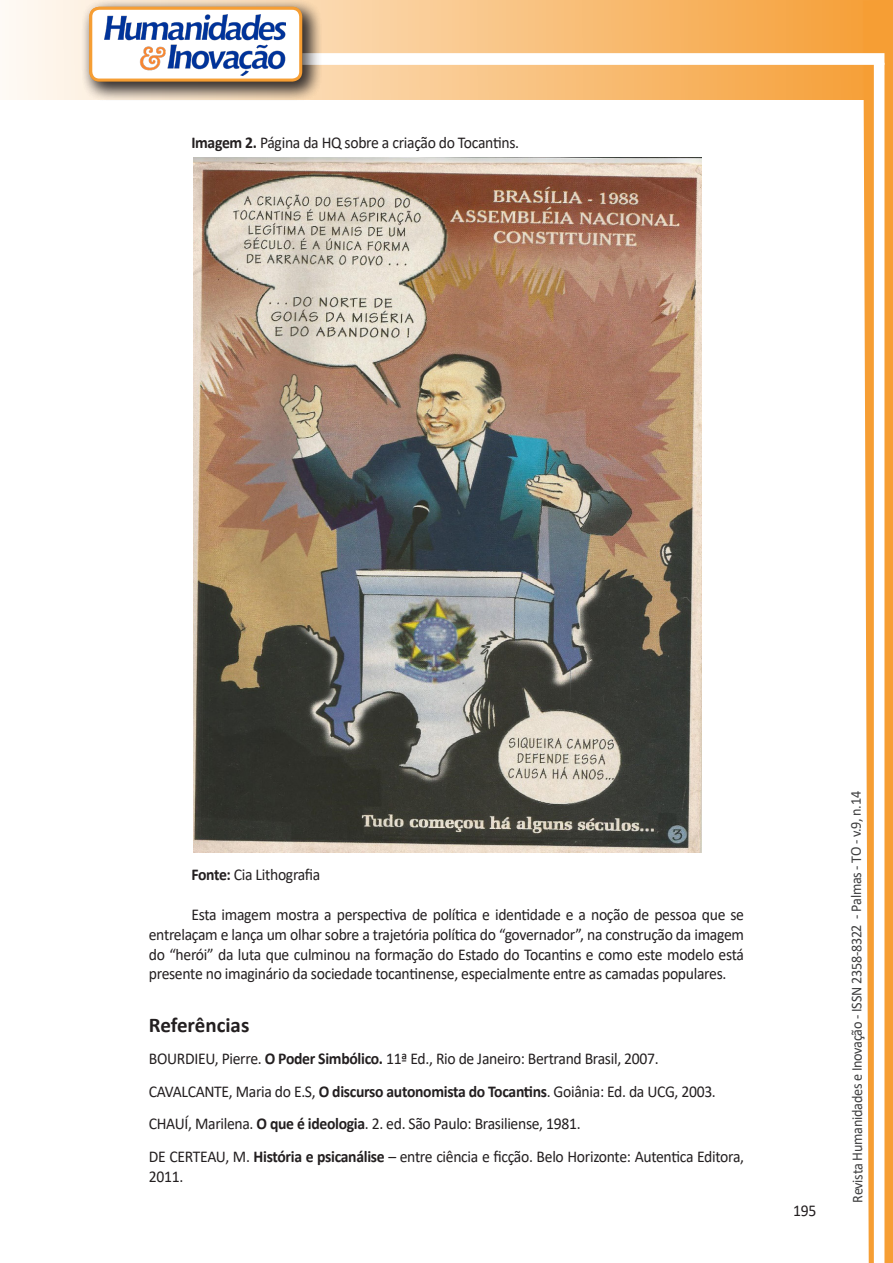
<style>
.page{position:relative;width:893px;height:1263px;background:#fff}
.page>*{position:absolute;margin:0;border:0;box-sizing:border-box;transform-origin:0 0}
.Titulo_2{font:700 21px "Calibri";color:#231f20}
.texto{font:16.5px/19.8px "Calibri";letter-spacing:-.02em;color:#231f20;text-align:justify;scale:.95 1}
.t1{font:15px "Calibri";letter-spacing:-.025em;color:#3e3e3f;scale:.95 1}
.s1{font-weight:700}
</style>
<div class="page">
<svg style="left:5px;top:0;width:858px;height:100px;background:#f9c484"></svg>
<div style="left:302px;top:53px;width:582px;height:12px;background:#fff;border:2px solid #fff"></div>
<svg style="left:863px;top:0;width:30px;height:1263px"></svg>
<div style="left:81px;top:0;width:241px;height:102px;background:#231f20;opacity:.75"></div>
<svg style="left:91px;top:8px;width:210px;height:72px"></svg>
<div style="left:89px;top:7px;width:213px;height:75px;border:3px solid #f69e34;border-radius:9px"></div>
<img style="left:194px;top:157px;width:507px;height:695px">
<p class="texto" style="left:191px;top:133px;width:346px"><span class="s1">Imagem 2.</span> Página da HQ sobre a criação do Tocantins.</p>
<p class="texto" style="left:191px;top:864px;width:137px"><span class="s1">Fonte:</span> Cia Lithografia</p>
<p class="texto" style="left:149px;top:904px;width:628px;text-indent:43px">Esta imagem mostra a perspectiva de política e identidade e a noção de pessoa que se entrelaçam e lança um olhar sobre a trajetória política do “governador”, na construção da imagem do “herói” da luta que culminou na formação do Estado do Tocantins e como este modelo está presente no imaginário da sociedade tocantinense, especialmente entre as camadas populares.</p>
<p class="Titulo_2" style="left:149px;top:1010px;width:102px">Referências</p>
<p class="texto" style="left:149px;top:1048px;width:538px">BOURDIEU, Pierre. <span class="s1">O Poder Simbólico.</span> 11ª Ed., Rio de Janeiro: Bertrand Brasil, 2007.</p>
<p class="texto" style="left:149px;top:1081px;width:598px">CAVALCANTE, Maria do E.S, <span class="s1">O discurso autonomista do Tocantins</span>. Goiânia: Ed. da UCG, 2003.</p>
<p class="texto" style="left:149px;top:1113px;width:456px">CHAUÍ, Marilena. <span class="s1">O que é ideologia</span>. 2. ed. São Paulo: Brasiliense, 1981.</p>
<p class="texto" style="left:149px;top:1146px;width:628px">DE CERTEAU, M. <span class="s1">História e psicanálise</span> – entre ciência e ficção. Belo Horizonte: Autentica Editora,<br>2011.</p>
<p class="texto" style="left:793px;top:1200px;width:26px">195</p>
<p class="t1" style="left:846px;top:1203px;width:435px;rotate:-90deg">Revista Humanidades e Inovação - ISSN 2358-8322 - Palmas - TO - v.9, n.14</p>
</div>
